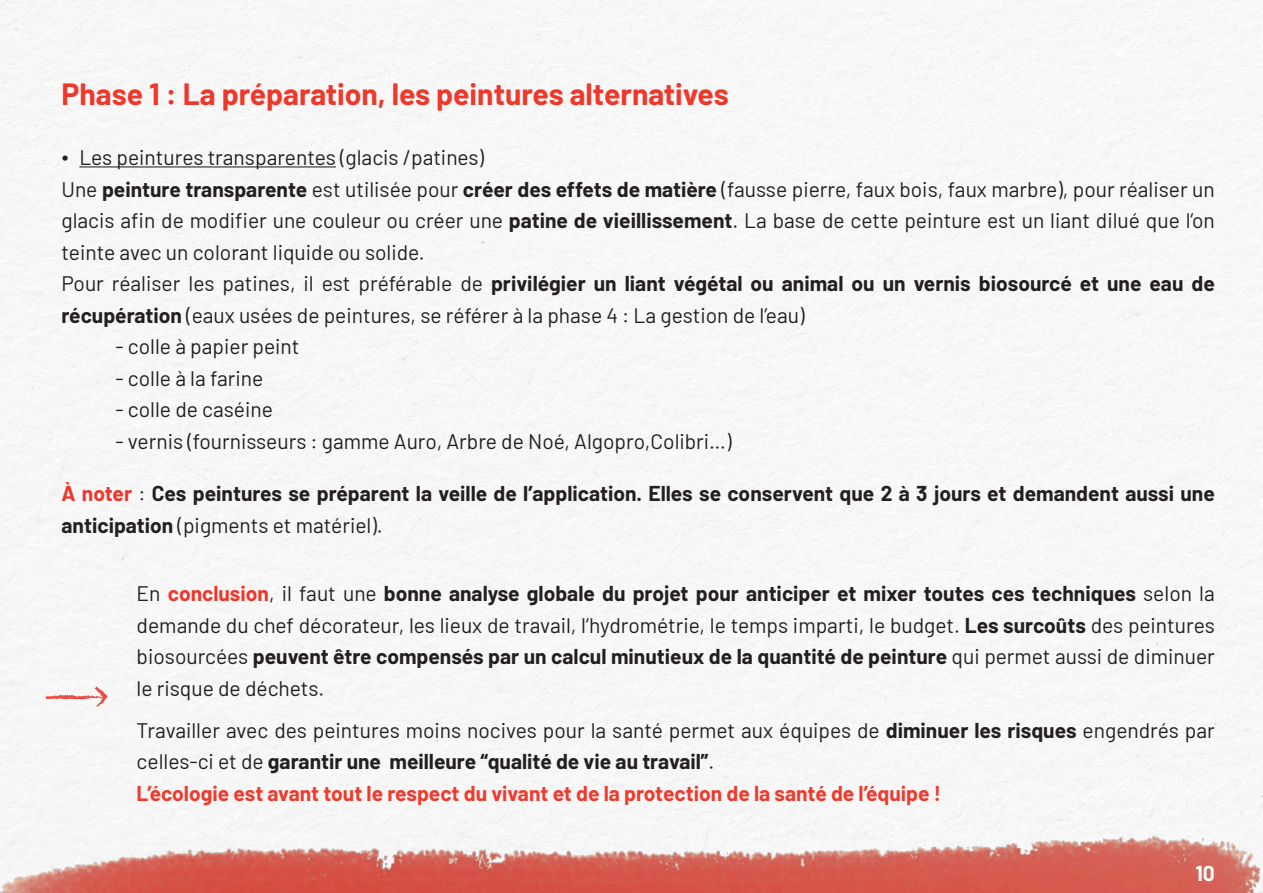
<style>
.page{position:relative;width:1263px;height:893px;background:#fff}
.page>*{position:absolute;margin:0;border:0;box-sizing:border-box;transform-origin:0 0}
.t1{font:700 30px "Barlow";color:#ed382b}
.t2{font:21px/31.5px "Barlow";color:#231f20}
.t3{font:700 21px/31.5px "Barlow";color:#231f20}
.t4{font:700 21px "Barlow";color:#fff}
.s1{font-family:"Times New Roman"}
.s2{font-weight:700}
.s3{color:#ed372a}
.s4{font-weight:400}
.s5{font-weight:700;color:#ed372a}
.s6{font-weight:700;color:#ed3b2e}
</style>
<div class="page">
<hr style="left:79px;top:166px;width:257px;height:1px;background:#231f20">
<img style="left:0;top:830px;width:1263px;height:63px">
<img style="left:44px;top:685px;width:66px;height:22px">
<h1 class="t1" style="left:62px;top:72px;width:669px">Phase 1 : La préparation, les peintures alternatives</h1>
<p class="t2" style="left:62px;top:140px;width:1155px"><span class="s1">•</span> Les peintures transparentes (glacis /patines)<br>Une <span class="s2">peinture transparente</span> est utilisée pour <span class="s2">créer des effets de matière</span> (fausse pierre, faux bois, faux marbre), pour réaliser un glacis afin de modifier une couleur ou créer une <span class="s2">patine de vieillissement</span>. La base de cette peinture est un liant dilué que l’on teinte avec un colorant liquide ou solide.<br>Pour réaliser les patines, il est préférable de <span class="s2">privilégier un liant végétal ou animal ou un vernis biosourcé et une eau de récupération</span> (eaux usées de peintures, se référer à la phase 4 : La gestion de l’eau)</p>
<p class="t2" style="left:116px;top:329px;width:185px">- colle à papier peint</p>
<p class="t2" style="left:116px;top:361px;width:149px">- colle à la farine</p>
<p class="t2" style="left:116px;top:392px;width:159px">- colle de caséine</p>
<p class="t2" style="left:116px;top:424px;width:617px">- vernis (fournisseurs : gamme Auro, Arbre de Noé, Algopro,Colibri…)</p>
<p class="t3" style="left:62px;top:476px;width:1155px"><span class="s3">À noter</span> <span class="s4">:</span> Ces peintures se préparent la veille de l’application. Elles se conservent que 2 à 3 jours et demandent aussi une anticipation <span class="s4">(pigments et matériel).</span></p>
<p class="t2" style="left:137px;top:576px;width:1080px;text-align:justify">En <span class="s5">conclusion</span>, il faut une <span class="s2">bonne analyse globale du projet pour anticiper et mixer toutes ces techniques</span> selon la demande du chef décorateur, les lieux de travail, l’hydrométrie, le temps imparti, le budget. <span class="s2">Les surcoûts</span> des peintures biosourcées <span class="s2">peuvent être compensés par un calcul minutieux de la quantité de peinture</span> qui permet aussi de diminuer le risque de déchets.</p>
<p class="t2" style="left:137px;top:713px;width:1080px">Travailler avec des peintures moins nocives pour la santé permet aux équipes de <span class="s2">diminuer les risques</span> engendrés par celles-ci et de <span class="s2">garantir une meilleure “qualité de vie au travail”</span>.<br><span class="s6">L’écologie est avant tout le respect du vivant et de la protection de la santé de l’équipe !</span></p>
<p class="t4" style="left:1195px;top:858px;width:21px">10</p>
</div>
